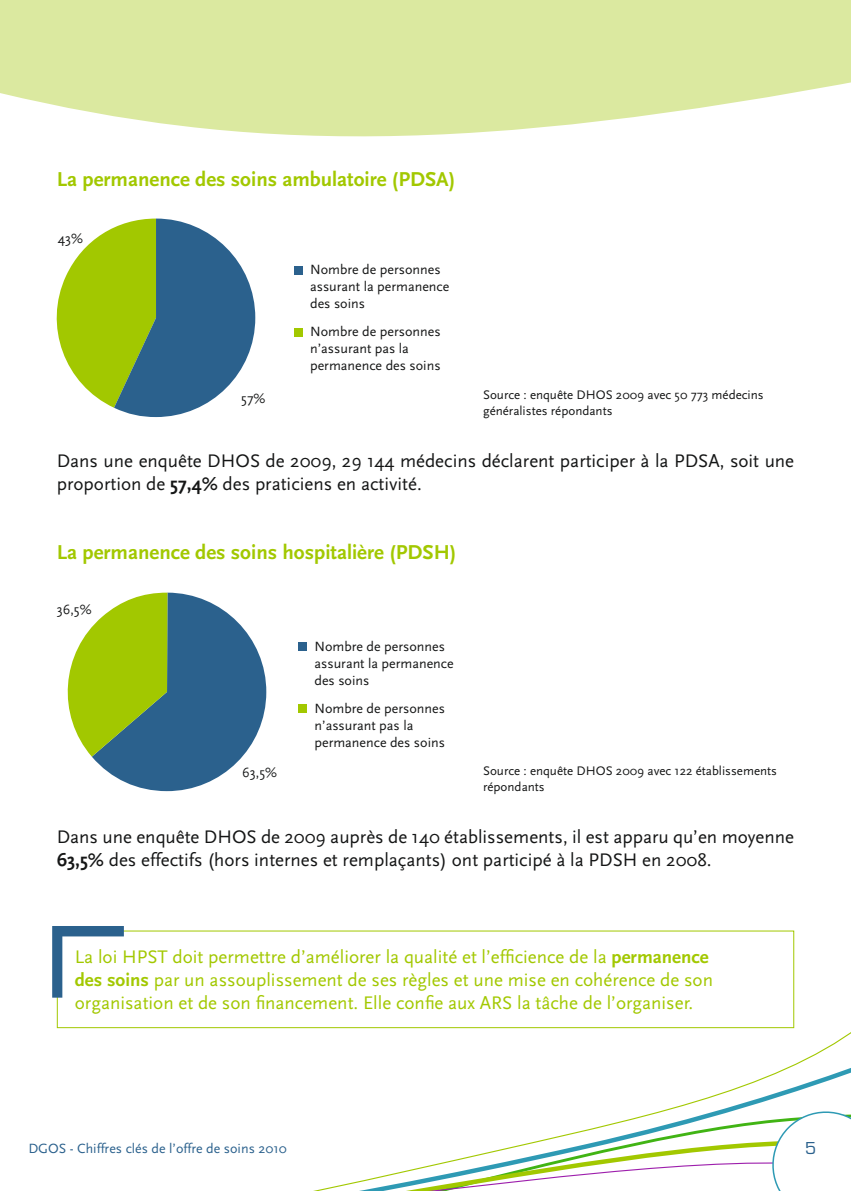
<style>
.page{position:relative;width:851px;height:1191px;background:#fff}
.page>*{position:absolute;margin:0;border:0;box-sizing:border-box;transform-origin:0 0}
.t1{font:700 21px "Scala Sans";color:#a2c800}
.t2{font:19px/23px "Scala Sans";color:#151616}
.t3{font:19px/23px "Scala Sans";color:#a2c800}
.t4{font:16px "Eurostile";color:#2b618d}
.t5{font:14px/16.8px "Scala Sans";color:#151616}
.t6{font:14px "Scala Sans";color:#2b618d}
.t7{font:13px/16px "Scala Sans";color:#151616}
.s1{font-weight:700}
</style>
<div class="page">
<svg style="left:176px;top:1011px;width:674px;height:94px"></svg>
<svg style="left:313px;top:1105px;width:537px;height:86px"></svg>
<svg style="left:0;top:0;width:850px;height:137px;background:#dfebac"></svg>
<div style="left:57px;top:930px;width:737px;height:98px;border:1px solid #a2c800"></div>
<svg style="left:52px;top:926px;width:72px;height:71px"></svg>
<svg style="left:57px;top:218px;width:198px;height:199px"></svg>
<div style="left:294px;top:266px;width:8px;height:8px;background:#2b618d"></div>
<div style="left:294px;top:328px;width:8px;height:8px;background:#a2c800"></div>
<svg style="left:67px;top:592px;width:199px;height:199px"></svg>
<div style="left:298px;top:642px;width:9px;height:9px;background:#2b618d"></div>
<div style="left:298px;top:704px;width:9px;height:9px;background:#a2c800"></div>
<p class="t1" style="left:57px;top:167px;width:400px">La permanence des soins ambulatoire (PDSA)</p>
<p class="t5" style="left:58px;top:230px;width:27px">43%</p>
<p class="t5" style="left:241px;top:390px;width:26px">57%</p>
<p class="t5" style="left:310px;top:262px;width:141px">Nombre de personnes assurant la permanence des soins</p>
<p class="t5" style="left:310px;top:324px;width:132px">Nombre de personnes n’assurant pas la permanence des soins</p>
<p class="t7" style="left:483px;top:387px;width:282px">Source : enquête DHOS 2009 avec 50 773 médecins généralistes répondants</p>
<p class="t2" style="left:57px;top:450px;width:738px">Dans une enquête DHOS de 2009, 29 144 médecins déclarent participer à la PDSA, soit une proportion de <span class="s1">57,4%</span> des praticiens en activité.</p>
<p class="t1" style="left:57px;top:541px;width:401px">La permanence des soins hospitalière (PDSH)</p>
<p class="t5" style="left:57px;top:602px;width:36px">36,5%</p>
<p class="t5" style="left:242px;top:764px;width:36px">63,5%</p>
<p class="t5" style="left:314px;top:638px;width:141px">Nombre de personnes assurant la permanence des soins</p>
<p class="t5" style="left:314px;top:700px;width:132px">Nombre de personnes n’assurant pas la permanence des soins</p>
<p class="t7" style="left:483px;top:763px;width:295px">Source : enquête DHOS 2009 avec 122 établissements répondants</p>
<p class="t2" style="left:57px;top:825px;width:738px">Dans une enquête DHOS de 2009 auprès de 140 établissements, il est apparu qu’en moyenne<br><span class="s1">63,5%</span> des effectifs (hors internes et remplaçants) ont participé à la PDSH en 2008.</p>
<p class="t3" style="left:75px;top:945px;width:639px">La loi HPST doit permettre d’améliorer la qualité et l’efficience de la <span class="s1">permanence des soins</span> par un assouplissement de ses règles et une mise en cohérence de son organisation et de son financement. Elle confie aux ARS la tâche de l’organiser.</p>
<p class="t6" style="left:28px;top:1141px;width:260px">DGOS - Chiffres clés de l’offre de soins 2010</p>
<p class="t4" style="left:804px;top:1138px;width:13px">5</p>
</div>
